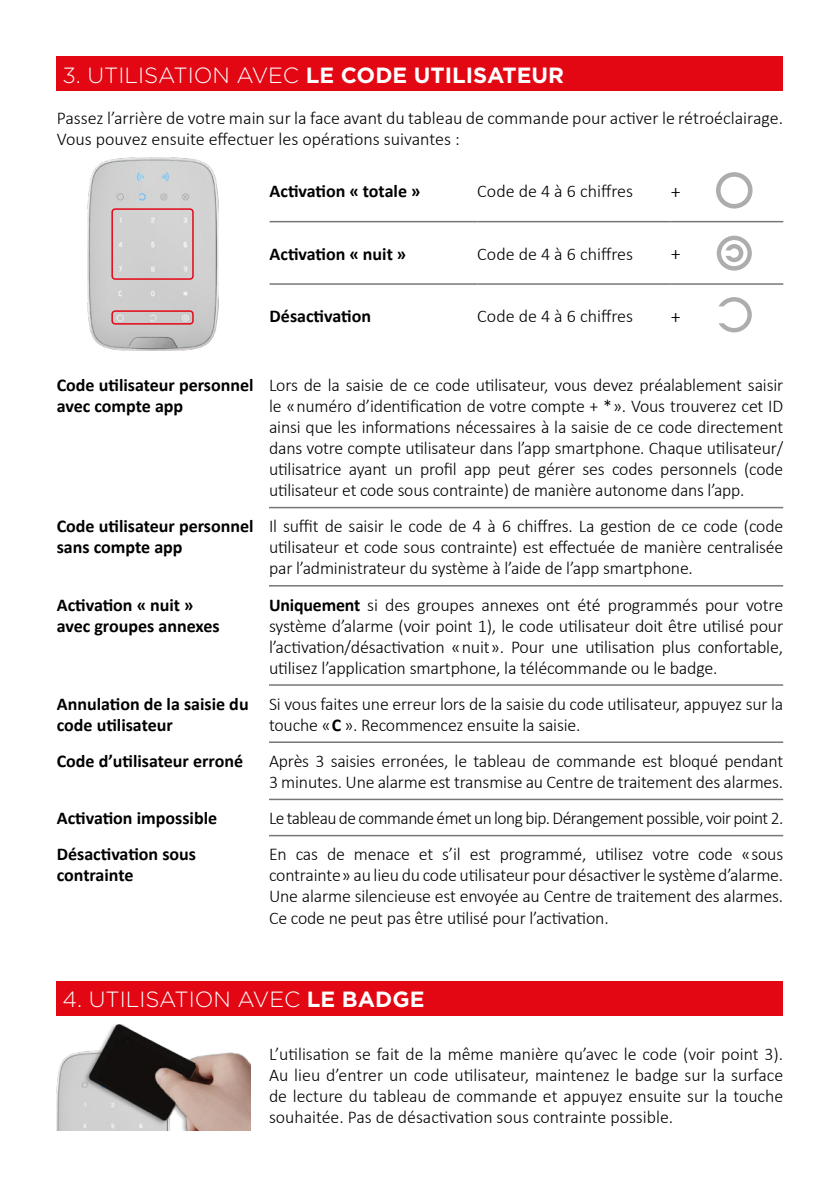
<style>
.page{position:relative;width:840px;height:1191px;background:#fff}
.page>*{position:absolute;margin:0;border:0;box-sizing:border-box;transform-origin:0 0}
.t1{font:300 22px "Gotham";color:#fff}
.t2{font:300 20px "Calibri";color:#000}
.t3{font:300 18px/21px "Calibri";letter-spacing:-.01em;color:#000;text-align:justify}
.t4{font:700 18px/21px "Calibri";color:#000}
.t5{font:300 18px "Calibri";letter-spacing:-.03em;color:#000}
.s1{font-weight:700}
</style>
<div class="page">
<img style="left:57px;top:1015px;width:194px;height:115px">
<div style="left:57px;top:57px;width:725px;height:34px;background:#e30613"></div>
<hr style="left:269px;top:221px;width:208px;height:1px;background:#777776">
<hr style="left:477px;top:221px;width:193px;height:1px;background:#777776">
<hr style="left:670px;top:221px;width:112px;height:1px;background:#777776">
<hr style="left:269px;top:283px;width:208px;height:2px;background:#777776">
<hr style="left:477px;top:283px;width:193px;height:2px;background:#777776">
<hr style="left:670px;top:283px;width:112px;height:2px;background:#777776">
<div style="left:715px;top:172px;width:37px;height:36px;border:5px solid #adadad;border-radius:50%"></div>
<svg style="left:716px;top:236px;width:35px;height:35px"></svg>
<svg style="left:718px;top:297px;width:33px;height:35px"></svg>
<img style="left:87px;top:157px;width:131px;height:193px">
<div style="left:111px;top:208px;width:83px;height:72px;border:2px solid #e30715;border-radius:3px"></div>
<div style="left:111px;top:310px;width:83px;height:14px;border:2px solid #e30715;border-radius:3px"></div>
<hr style="left:269px;top:507px;width:513px;height:1px;background:#777776">
<hr style="left:269px;top:585px;width:513px;height:1px;background:#777776">
<hr style="left:269px;top:684px;width:513px;height:2px;background:#777776">
<hr style="left:269px;top:741px;width:513px;height:2px;background:#777776">
<hr style="left:269px;top:798px;width:513px;height:2px;background:#777776">
<hr style="left:269px;top:835px;width:513px;height:1px;background:#777776">
<div style="left:57px;top:981px;width:725px;height:34px;background:#e30613"></div>
<p class="t1" style="left:62px;top:61px;width:503px">3. UTILISATION AVEC <span class="s1">LE CODE UTILISATEUR</span></p>
<p class="t3" style="left:57px;top:107px;width:727px">Passez l’arrière de votre main sur la face avant du tableau de commande pour activer le rétroéclairage.<br>Vous pouvez ensuite effectuer les opérations suivantes :</p>
<p class="t4" style="left:269px;top:180px;width:152px">Activation « totale »</p>
<p class="t3" style="left:477px;top:180px;width:157px">Code de 4 à 6 chiffres</p>
<p class="t2" style="left:670px;top:179px;width:11px">+</p>
<p class="t4" style="left:269px;top:243px;width:138px">Activation « nuit »</p>
<p class="t3" style="left:477px;top:243px;width:157px">Code de 4 à 6 chiffres</p>
<p class="t2" style="left:670px;top:241px;width:11px">+</p>
<p class="t4" style="left:269px;top:305px;width:103px">Désactivation</p>
<p class="t3" style="left:477px;top:305px;width:157px">Code de 4 à 6 chiffres</p>
<p class="t2" style="left:670px;top:304px;width:11px">+</p>
<p class="t4" style="left:57px;top:374px;width:198px">Code utilisateur personnel avec compte app</p>
<p class="t3" style="left:269px;top:374px;width:515px">Lors de la saisie de ce code utilisateur, vous devez préalablement saisir le « numéro d’identification de votre compte + * ». Vous trouverez cet ID ainsi que les informations nécessaires à la saisie de ce code directement dans votre compte utilisateur dans l’app smartphone. Chaque utilisateur/ utilisatrice ayant un profil app peut gérer ses codes personnels (code utilisateur et code sous contrainte) de manière autonome dans l’app.</p>
<p class="t4" style="left:57px;top:516px;width:198px">Code utilisateur personnel sans compte app</p>
<p class="t3" style="left:269px;top:516px;width:515px">Il suffit de saisir le code de 4 à 6 chiffres. La gestion de ce code (code utilisateur et code sous contrainte) est effectuée de manière centralisée par l’administrateur du système à l’aide de l’app smartphone.</p>
<p class="t4" style="left:57px;top:594px;width:164px">Activation « nuit » avec groupes annexes</p>
<p class="t3" style="left:269px;top:594px;width:515px"><span class="s1">Uniquement</span> si des groupes annexes ont été programmés pour votre système d’alarme (voir point 1), le code utilisateur doit être utilisé pour l’activation/désactivation « nuit ». Pour une utilisation plus confortable, utilisez l’application smartphone, la télécommande ou le badge.</p>
<p class="t4" style="left:57px;top:693px;width:193px">Annulation de la saisie du code utilisateur</p>
<p class="t3" style="left:269px;top:693px;width:515px">Si vous faites une erreur lors de la saisie du code utilisateur, appuyez sur la touche « <span class="s1">C</span> ». Recommencez ensuite la saisie.</p>
<p class="t4" style="left:57px;top:750px;width:188px">Code d’utilisateur erroné</p>
<p class="t3" style="left:269px;top:750px;width:515px">Après 3 saisies erronées, le tableau de commande est bloqué pendant<br>3 minutes. Une alarme est transmise au Centre de traitement des alarmes.</p>
<p class="t4" style="left:57px;top:807px;width:162px">Activation impossible</p>
<p class="t5" style="left:269px;top:807px;width:515px">Le tableau de commande émet un long bip. Dérangement possible, voir point 2.</p>
<p class="t4" style="left:57px;top:843px;width:141px">Désactivation sous contrainte</p>
<p class="t3" style="left:269px;top:843px;width:515px">En cas de menace et s’il est programmé, utilisez votre code « sous contrainte » au lieu du code utilisateur pour désactiver le système d’alarme.<br>Une alarme silencieuse est envoyée au Centre de traitement des alarmes.<br>Ce code ne peut pas être utilisé pour l’activation.</p>
<p class="t1" style="left:62px;top:985px;width:363px">4. UTILISATION AVEC <span class="s1">LE BADGE</span></p>
<p class="t3" style="left:269px;top:1043px;width:515px">L’utilisation se fait de la même manière qu’avec le code (voir point 3).<br>Au lieu d’entrer un code utilisateur, maintenez le badge sur la surface de lecture du tableau de commande et appuyez ensuite sur la touche souhaitée. Pas de désactivation sous contrainte possible.</p>
</div>
